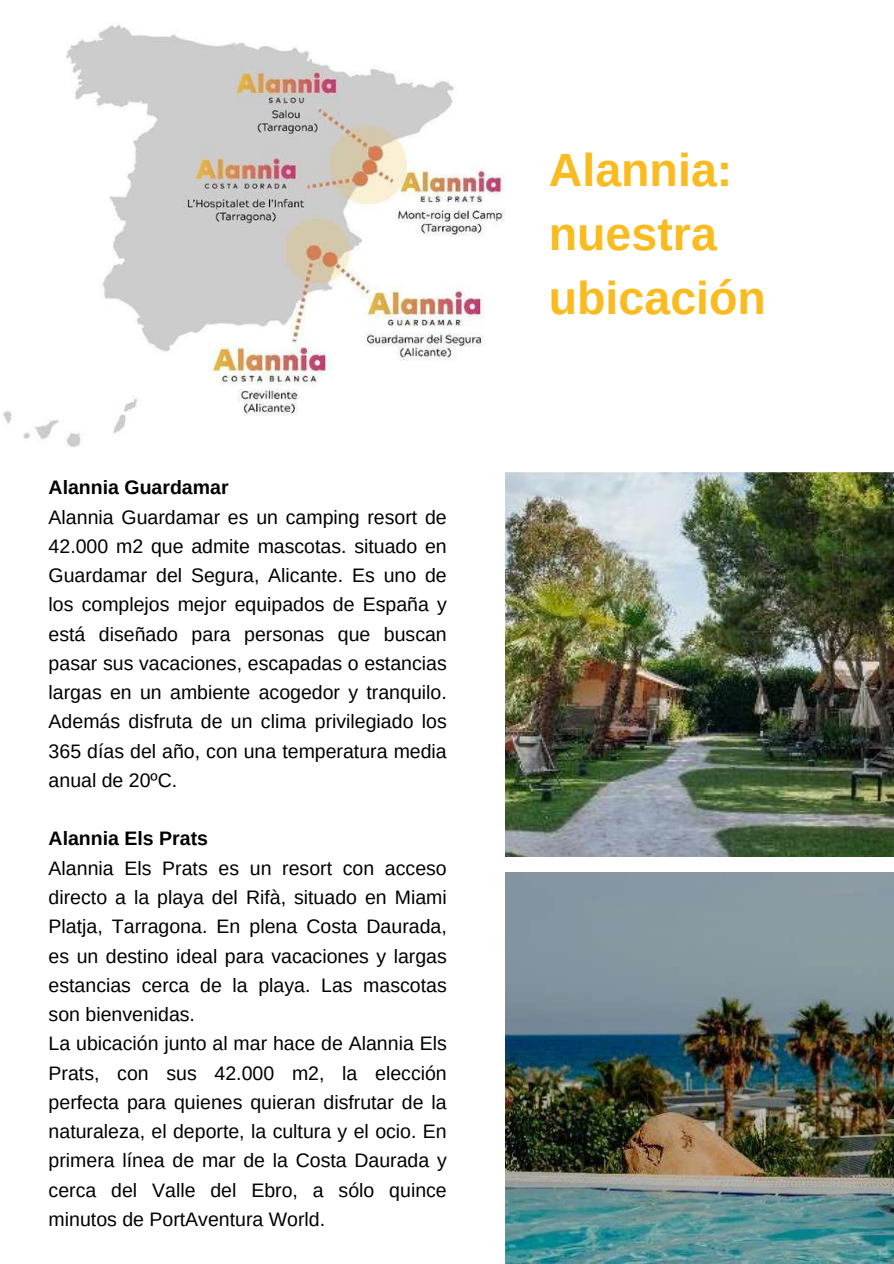
<style>
.page{position:relative;width:894px;height:1264px;background:#fff}
.page>*{position:absolute;margin:0;border:0;box-sizing:border-box;transform-origin:0 0}
.t1{font:700 46.5px/64.2px "Arimo";color:#f9bb1f}
.t2{font:19.5px/29.2px "Arimo";color:#000;text-align:justify}
.t3{font:700 19.5px "Arimo";color:#000}
</style>
<div class="page">
<img style="left:505px;top:472px;width:388px;height:385px">
<img style="left:505px;top:872px;width:388px;height:391px">
<img style="left:3px;top:24px;width:501px;height:423px">
<p class="t3" style="left:49px;top:476px;width:181px">Alannia Guardamar</p>
<p class="t2" style="left:49px;top:502px;width:399px">Alannia Guardamar es un camping resort de 42.000 m2 que admite mascotas. situado en Guardamar del Segura, Alicante. Es uno de los complejos mejor equipados de España y está diseñado para personas que buscan pasar sus vacaciones, escapadas o estancias largas en un ambiente acogedor y tranquilo.<br>Además disfruta de un clima privilegiado los 365 días del año, con una temperatura media anual de 20ºC.</p>
<p class="t3" style="left:49px;top:827px;width:161px">Alannia Els Prats</p>
<p class="t2" style="left:49px;top:853px;width:399px;text-align:left">Alannia Els Prats es un resort con acceso directo a la playa del Rifà, situado en Miami Platja, Tarragona. En plena Costa Daurada, es un destino ideal para vacaciones y largas estancias cerca de la playa. Las mascotas son bienvenidas.<br>La ubicación junto al mar hace de Alannia Els Prats, con sus 42.000 m2, la elección perfecta para quienes quieran disfrutar de la naturaleza, el deporte, la cultura y el ocio. En primera línea de mar de la Costa Daurada y cerca del Valle del Ebro, a sólo quince minutos de PortAventura World.</p>
<h1 class="t1" style="left:548px;top:138px;width:218px">Alannia: nuestra ubicación</h1>
</div>
